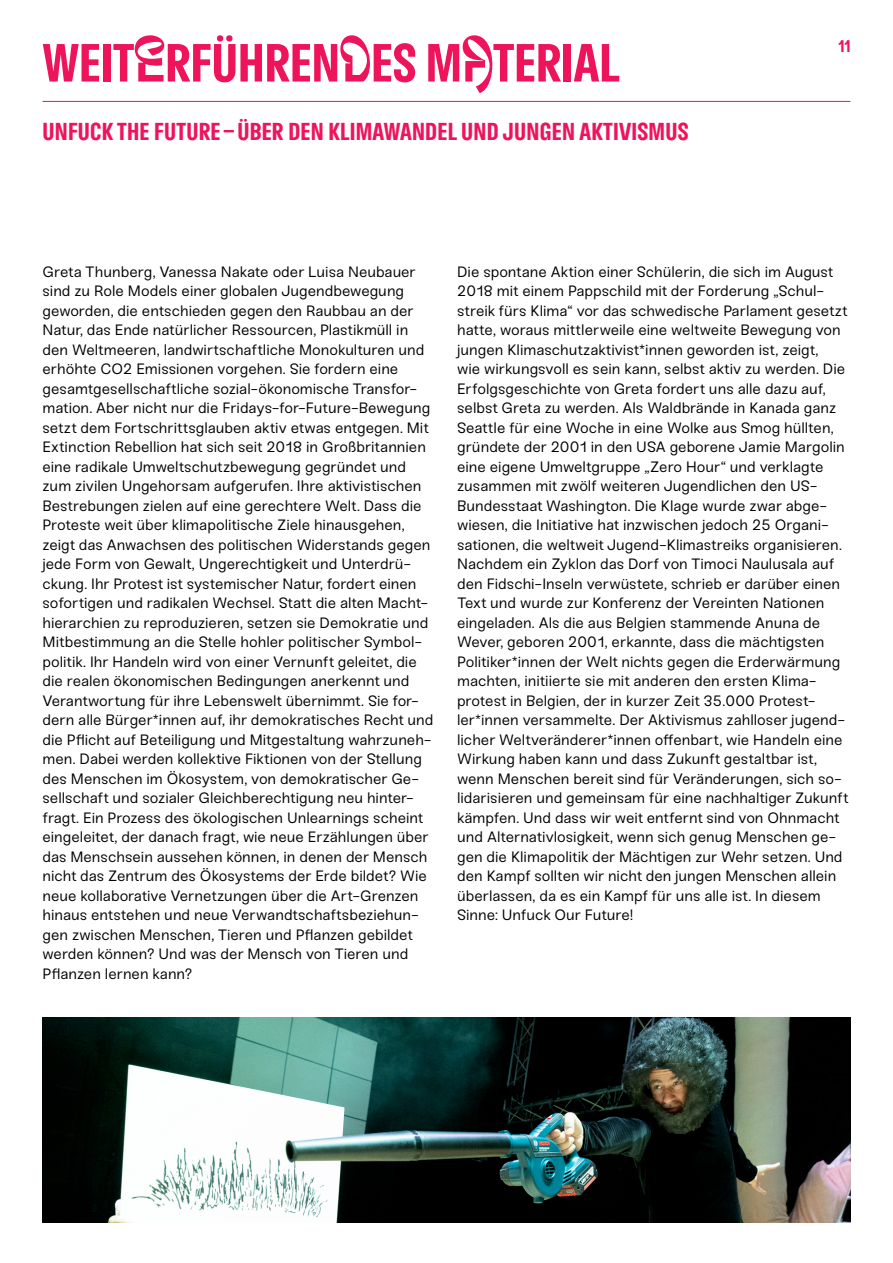
<style>
.page{position:relative;width:893px;height:1263px;background:#fff}
.page>*{position:absolute;margin:0;border:0;box-sizing:border-box;transform-origin:0 0}
.t1{font:52.5px "Parkaue Langulaire";color:#ed145b}
.t2{font:24px "Parkaue Langulaire";letter-spacing:.01em;color:#ed145b}
.t3{font:16.5px "Parkaue Langulaire";color:#ed145b}
.t4{font:15px/19.5px "Sneak";color:#000}
</style>
<div class="page">
<hr style="left:43px;top:101px;width:807px;height:1px;background:#ed145b">
<img style="left:43px;top:1018px;width:807px;height:204px">
<h1 class="t1" style="left:43px;top:29px;width:555px">WEITERFÜHRENDES MATERIAL</h1>
<h2 class="t2" style="left:43px;top:116px;width:134px">UNFUCK THE FUTURE</h2>
<h2 class="t2" style="left:223px;top:116px;width:147px">– ÜBER DEN KLIMAWANDEL</h2>
<h2 class="t2" style="left:461px;top:116px;width:66px">UND JUNGEN</h2>
<h2 class="t2" style="left:579px;top:116px;width:72px">AKTIVISMUS</h2>
<p class="t3" style="left:839px;top:36px;width:13px">11</p>
<p class="t4" style="left:43px;top:262px;width:392px">Greta Thunberg, Vanessa Nakate oder Luisa Neubauer sind zu Role Models einer globalen Jugendbewegung geworden, die entschieden gegen den Raubbau an der Natur, das Ende natürlicher Ressourcen, Plastikmüll in den Weltmeeren, landwirtschaftliche Monokulturen und erhöhte CO2 Emissionen vorgehen. Sie fordern eine gesamtgesellschaftliche sozial-ökonomische Transfor&shy;mation. Aber nicht nur die Fridays-for-Future-Bewegung setzt dem Fortschrittsglauben aktiv etwas entgegen. Mit Extinction Rebellion hat sich seit 2018 in Großbritannien eine radikale Umweltschutzbewegung gegründet und zum zivilen Ungehorsam aufgerufen. Ihre aktivistischen Bestrebungen zielen auf eine gerechtere Welt. Dass die Proteste weit über klimapolitische Ziele hinausgehen, zeigt das Anwachsen des politischen Widerstands gegen jede Form von Gewalt, Ungerechtigkeit und Unterdrü&shy;ckung. Ihr Protest ist systemischer Natur, fordert einen sofortigen und radikalen Wechsel. Statt die alten Macht&shy;hierarchien zu reproduzieren, setzen sie Demokratie und Mitbestimmung an die Stelle hohler politischer Symbol&shy;politik. Ihr Handeln wird von einer Vernunft geleitet, die die realen ökonomischen Bedingungen anerkennt und Verantwortung für ihre Lebenswelt übernimmt. Sie for&shy;dern alle Bürger*innen auf, ihr demokratisches Recht und die Pflicht auf Beteiligung und Mitgestaltung wahrzuneh&shy;men. Dabei werden kollektive Fiktionen von der Stellung des Menschen im Ökosystem, von demokratischer Ge&shy;sellschaft und sozialer Gleichberechtigung neu hinter&shy;fragt. Ein Prozess des ökologischen Unlearnings scheint eingeleitet, der danach fragt, wie neue Erzählungen über das Menschsein aussehen können, in denen der Mensch nicht das Zentrum des Ökosystems der Erde bildet? Wie neue kollaborative Vernetzungen über die Art-Grenzen hinaus entstehen und neue Verwandtschaftsbeziehun&shy;gen zwischen Menschen, Tieren und Pflanzen gebildet werden können? Und was der Mensch von Tieren und Pflanzen lernen kann?</p>
<p class="t4" style="left:457px;top:262px;width:393px">Die spontane Aktion einer Schülerin, die sich im August 2018 mit einem Pappschild mit der Forderung „Schul&shy;streik fürs Klima“ vor das schwedische Parlament gesetzt hatte, woraus mittlerweile eine weltweite Bewegung von jungen Klimaschutzaktivist*innen geworden ist, zeigt,<br>wie wirkungsvoll es sein kann, selbst aktiv zu werden. Die Erfolgsgeschichte von Greta fordert uns alle dazu auf, selbst Greta zu werden. Als Waldbrände in Kanada ganz Seattle für eine Woche in eine Wolke aus Smog hüllten, gründete der 2001 in den USA geborene Jamie Margolin eine eigene Umweltgruppe „Zero Hour“ und verklagte zusammen mit zwölf weiteren Jugendlichen den US-Bundesstaat Washington. Die Klage wurde zwar abge&shy;wiesen, die Initiative hat inzwischen jedoch 25 Organi&shy;sationen, die weltweit Jugend-Klimastreiks organisieren.<br>Nachdem ein Zyklon das Dorf von Timoci Naulusala auf den Fidschi-Inseln verwüstete, schrieb er darüber einen Text und wurde zur Konferenz der Vereinten Nationen eingeladen. Als die aus Belgien stammende Anuna de Wever, geboren 2001, erkannte, dass die mächtigsten Politiker*innen der Welt nichts gegen die Erderwärmung machten, initiierte sie mit anderen den ersten Klima&shy;protest in Belgien, der in kurzer Zeit 35.000 Protest&shy;ler*innen versammelte. Der Aktivismus zahlloser jugend&shy;licher Weltveränderer*innen offenbart, wie Handeln eine Wirkung haben kann und dass Zukunft gestaltbar ist, wenn Menschen bereit sind für Veränderungen, sich so&shy;lidarisieren und gemeinsam für eine nachhaltiger Zukunft kämpfen. Und dass wir weit entfernt sind von Ohnmacht und Alternativlosigkeit, wenn sich genug Menschen ge&shy;gen die Klimapolitik der Mächtigen zur Wehr setzen. Und den Kampf sollten wir nicht den jungen Menschen allein überlassen, da es ein Kampf für uns alle ist. In diesem Sinne: Unfuck Our Future!</p>
</div>
